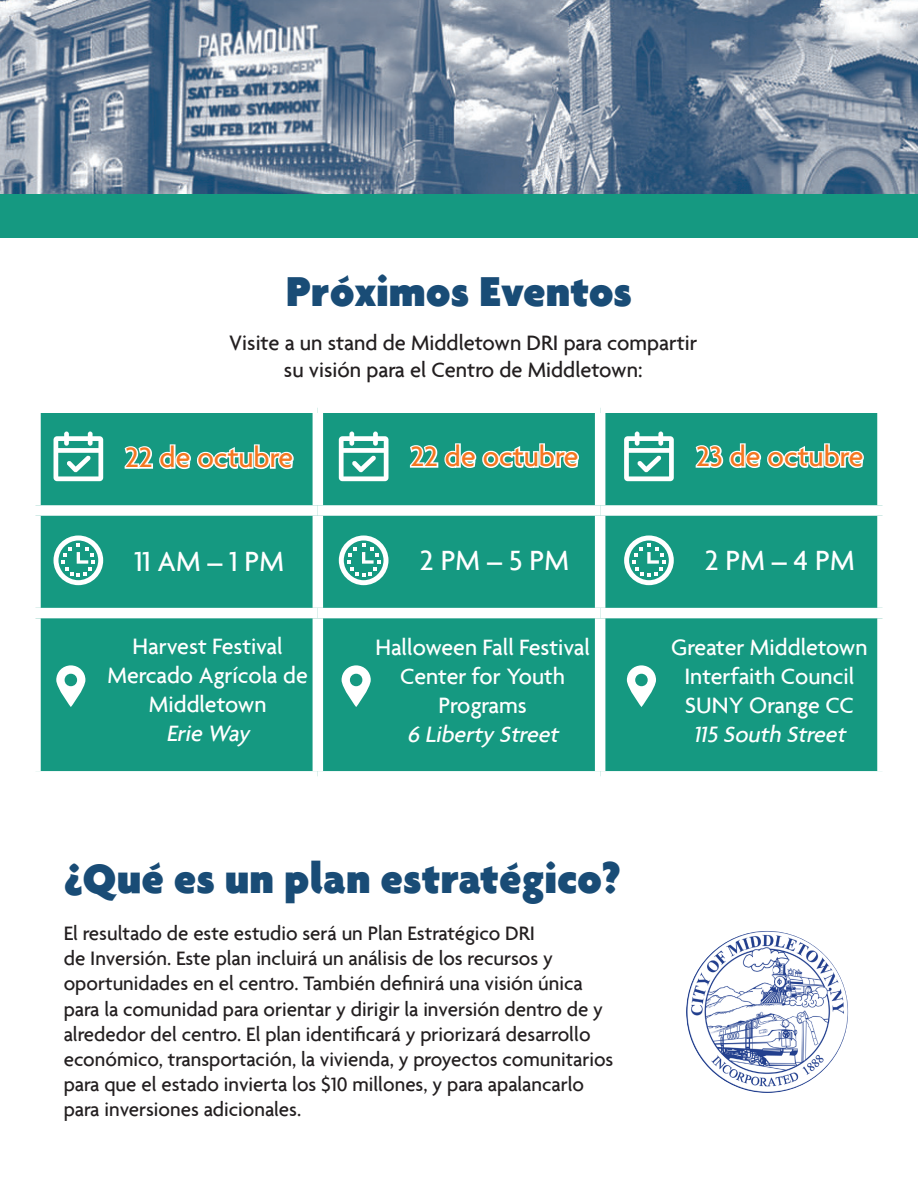
<style>
.page{position:relative;width:918px;height:1188px;background:#fff}
.page>*{position:absolute;margin:0;border:0;box-sizing:border-box;transform-origin:0 0}
.t1{font:900 45px "Agenda";color:#194c76}
.t2{font:500 30px "Agenda";color:#f47721}
.t3{font:500 30px "Agenda";color:#fff}
.t4{font:500 24px/28.8px "Agenda";color:#fff;text-align:center}
.t5{font:italic 500 24px "Agenda";color:#fff}
.t6{font:500 22.5px/27px "Agenda";color:#231f20;text-align:center}
.t7{font:500 21px/25.2px "Agenda";color:#231f20}
</style>
<div class="page">
<img style="left:0;top:0;width:918px;height:194px">
<div style="left:0;top:194px;width:918px;height:44px;background:#159981"></div>
<div style="left:41px;top:413px;width:836px;height:358px;background:#159981"></div>
<div style="left:313px;top:413px;width:10px;height:92px;background:#fff"></div>
<div style="left:595px;top:413px;width:10px;height:92px;background:#fff"></div>
<div style="left:30px;top:505px;width:288px;height:11px;background:#fff"></div>
<div style="left:318px;top:505px;width:282px;height:11px;background:#fff"></div>
<div style="left:313px;top:516px;width:10px;height:92px;background:#fff"></div>
<div style="left:600px;top:505px;width:288px;height:11px;background:#fff"></div>
<div style="left:595px;top:516px;width:10px;height:92px;background:#fff"></div>
<div style="left:30px;top:608px;width:288px;height:10px;background:#fff"></div>
<div style="left:318px;top:608px;width:282px;height:10px;background:#fff"></div>
<div style="left:313px;top:618px;width:10px;height:153px;background:#fff"></div>
<div style="left:600px;top:608px;width:288px;height:10px;background:#fff"></div>
<div style="left:595px;top:618px;width:10px;height:153px;background:#fff"></div>
<svg style="left:54px;top:432px;width:49px;height:49px"></svg>
<svg style="left:339px;top:432px;width:50px;height:49px"></svg>
<svg style="left:54px;top:536px;width:49px;height:49px"></svg>
<svg style="left:339px;top:536px;width:49px;height:49px"></svg>
<svg style="left:56px;top:665px;width:29px;height:42px"></svg>
<svg style="left:342px;top:665px;width:29px;height:42px"></svg>
<svg style="left:123px;top:443px;width:173px;height:37px"></svg>
<img style="left:686px;top:931px;width:162px;height:162px;border-radius:81px">
<svg style="left:624px;top:432px;width:50px;height:49px"></svg>
<svg style="left:624px;top:536px;width:50px;height:49px"></svg>
<svg style="left:627px;top:665px;width:29px;height:42px"></svg>
<svg style="left:408px;top:442px;width:174px;height:37px"></svg>
<svg style="left:694px;top:442px;width:173px;height:37px"></svg>
<p class="t1" style="left:286px;top:264px;width:348px">Próximos Eventos</p>
<p class="t6" style="left:229px;top:329px;width:469px">Visite a un stand de Middletown DRI para compartir su visión para el Centro de Middletown:</p>
<p class="t2" style="left:125px;top:439px;width:170px">22 de octubre</p>
<p class="t2" style="left:410px;top:438px;width:170px">22 de octubre</p>
<p class="t2" style="left:696px;top:438px;width:169px">23 de octubre</p>
<p class="t3" style="left:134px;top:543px;width:151px">11 AM – 1 PM</p>
<p class="t3" style="left:420px;top:542px;width:150px">2 PM – 5 PM</p>
<p class="t3" style="left:705px;top:542px;width:151px">2 PM – 4 PM</p>
<p class="t4" style="left:133px;top:632px;width:152px">Harvest Festival</p>
<p class="t4" style="left:107px;top:660px;width:202px">Mercado Agrícola de<br>Middletown</p>
<p class="t5" style="left:166px;top:718px;width:85px">Erie Way</p>
<p class="t4" style="left:375px;top:633px;width:216px">Halloween Fall Festival</p>
<p class="t4" style="left:400px;top:661px;width:167px">Center for Youth<br>Programs</p>
<p class="t5" style="left:407px;top:719px;width:158px">6 Liberty Street</p>
<p class="t4" style="left:671px;top:633px;width:198px">Greater Middletown<br>Interfaith Council</p>
<p class="t4" style="left:685px;top:690px;width:171px">SUNY Orange CC</p>
<p class="t5" style="left:693px;top:719px;width:158px">115 South Street</p>
<p class="t1" style="left:64px;top:851px;width:559px">¿Qué es un plan estratégico?</p>
<p class="t7" style="left:64px;top:920px;width:551px">El resultado de este estudio será un Plan Estratégico DRI<br>de Inversión. Este plan incluirá un análisis de los recursos y oportunidades en el centro. También definirá una visión única para la comunidad para orientar y dirigir la inversión dentro de y alrededor del centro. El plan identificará y priorizará desarrollo económico, transportación, la vivienda, y proyectos comunitarios para que el estado invierta los $10 millones, y para apalancarlo para inversiones adicionales.</p>
</div>
